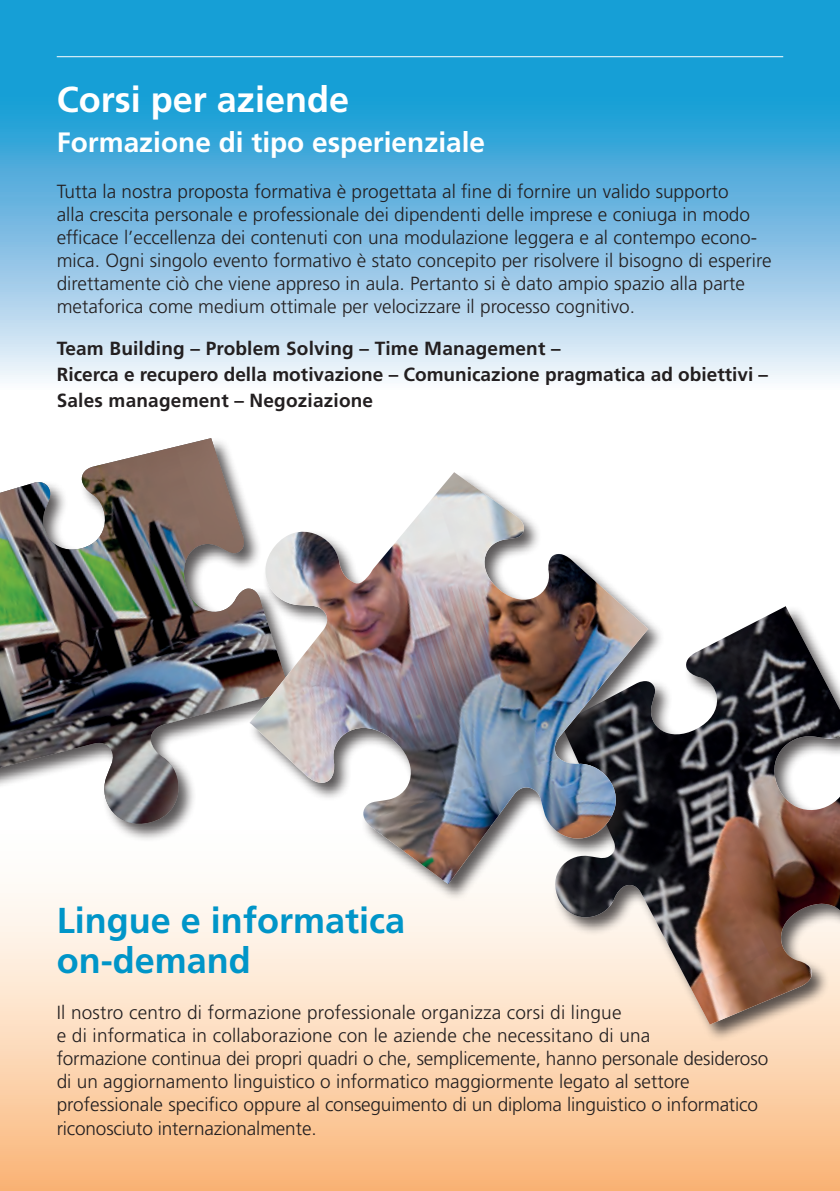
<style>
.page{position:relative;width:840px;height:1191px;background:#fff}
.page>*{position:absolute;margin:0;border:0;box-sizing:border-box;transform-origin:0 0}
.titoletto_corrente{font:700 36px "Frutiger LT Std";color:#0095c8}
.titoletto_corrente-2{font:700 36px "Frutiger LT Std";color:#fff}
.titoletto_corrente-3{font:700 28px "Frutiger LT Std";color:#fff}
.testo_corrente{font:300 19px/23px "Frutiger LT Std";color:#231f20}
.testo_corrente-2{font:700 19px/26px "Frutiger LT Std";color:#231f20}
</style>
<div class="page">
<div style="left:0;top:813px;width:839px;height:378px;background:linear-gradient(to bottom,#fff,#fab87d)"></div>
<svg style="left:0;top:0;width:839px;height:381px;background:#67b9e1"></svg>
<hr style="left:57px;top:56px;width:725px;height:1px;background:#fff">
<div style="left:552px;top:604px;width:287px;height:438px;background:#231f20;opacity:.75"></div>
<img style="left:546px;top:606px;width:293px;height:419px">
<div style="left:0;top:436px;width:307px;height:406px;background:#231f20;opacity:.75"></div>
<img style="left:0;top:438px;width:290px;height:392px">
<div style="left:248px;top:471px;width:417px;height:430px;background:#231f20;opacity:.75"></div>
<img style="left:249px;top:472px;width:399px;height:412px">
<p class="titoletto_corrente-2" style="left:57px;top:78px;width:294px">Corsi per aziende</p>
<p class="titoletto_corrente-3" style="left:57px;top:126px;width:429px">Formazione di tipo esperienziale</p>
<p class="testo_corrente" style="left:57px;top:180px;width:716px">Tutta la nostra proposta formativa è progettata al fine di fornire un valido supporto<br>alla crescita personale e professionale dei dipendenti delle imprese e coniuga in modo efficace l’eccellenza dei contenuti con una modulazione leggera e al contempo econo&shy;mica. Ogni singolo evento formativo è stato concepito per risolvere il bisogno di esperire direttamente ciò che viene appreso in aula. Pertanto si è dato ampio spazio alla parte metaforica come medium ottimale per velocizzare il processo cognitivo.</p>
<p class="testo_corrente-2" style="left:57px;top:336px;width:505px">Team Building – Problem Solving – Time Management –</p>
<p class="testo_corrente-2" style="left:57px;top:362px;width:712px">Ricerca e recupero della motivazione – Comunicazione pragmatica ad obiettivi –<br>Sales management – Negoziazione</p>
<p class="titoletto_corrente" style="left:57px;top:899px;width:350px">Lingue e informatica</p>
<p class="titoletto_corrente" style="left:57px;top:939px;width:196px">on-demand</p>
<p class="testo_corrente" style="left:57px;top:1001px;width:566px">Il nostro centro di formazione professionale organizza corsi di lingue</p>
<p class="testo_corrente" style="left:57px;top:1024px;width:595px">e di informatica in collaborazione con le aziende che necessitano di una</p>
<p class="testo_corrente" style="left:57px;top:1047px;width:712px">formazione continua dei propri quadri o che, semplicemente, hanno personale desideroso di un aggiornamento linguistico o informatico maggiormente legato al settore</p>
<p class="testo_corrente" style="left:57px;top:1093px;width:702px">professionale specifico oppure al conseguimento di un diploma linguistico o informatico riconosciuto internazionalmente.</p>
</div>
